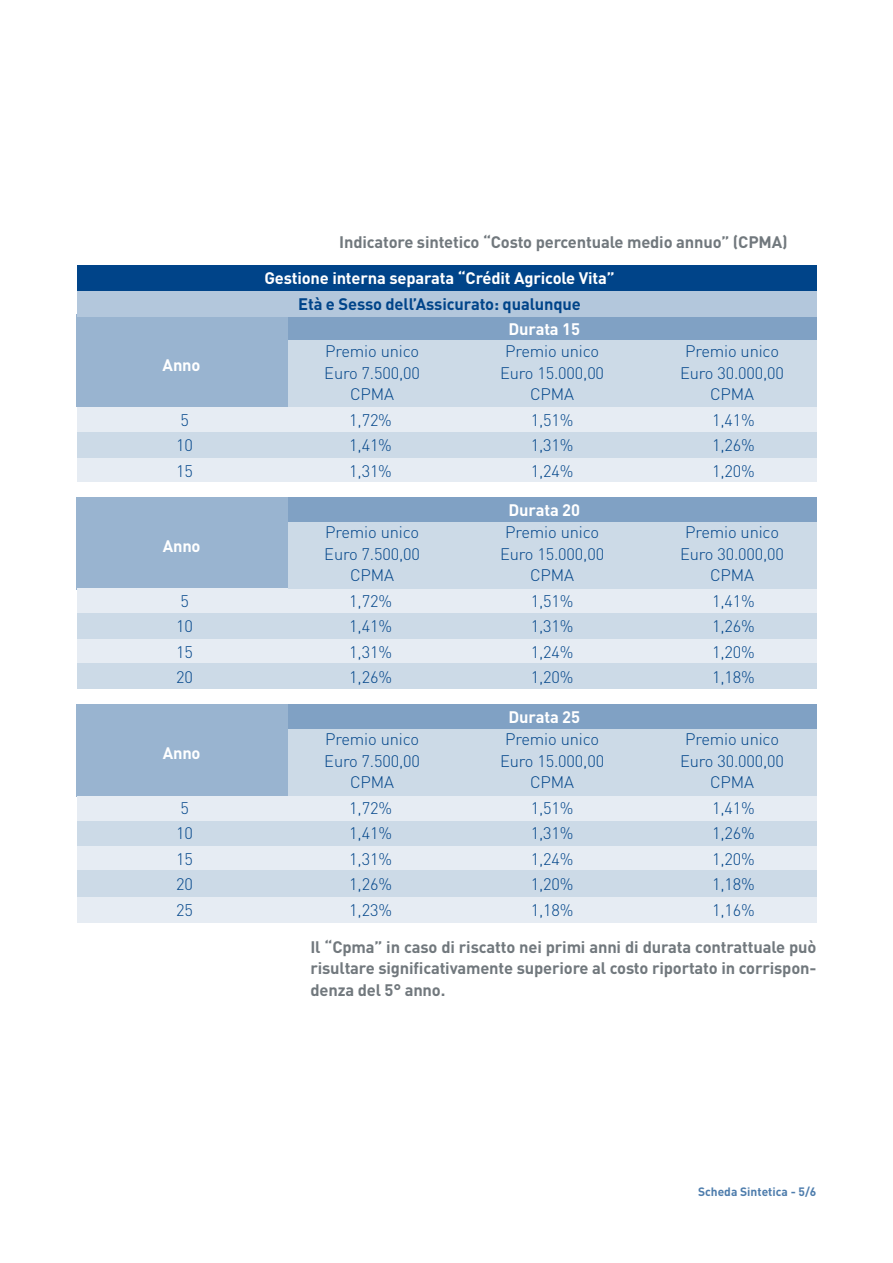
<style>
.page{position:relative;width:893px;height:1263px;background:#fff}
.page>*{position:absolute;margin:0;border:0;box-sizing:border-box;transform-origin:0 0}
.t1{font:300 16.5px "DIN";letter-spacing:-.01em;color:#004489}
.t2{font:700 16.5px/21.8px "DIN";letter-spacing:-.01em;color:#71787d;text-align:justify}
.t3{font:700 16.5px "DIN";letter-spacing:-.01em;color:#fff}
.t4{font:700 16.5px "DIN";letter-spacing:-.01em;color:#004489}
.t5{font:700 12px "DIN";color:#4d7cac}
</style>
<div class="page">
<div style="left:77px;top:704px;width:211px;height:93px;background:#99b4d0"></div>
<div style="left:77px;top:497px;width:211px;height:93px;background:#99b4d0"></div>
<div style="left:77px;top:315px;width:211px;height:92px;background:#99b4d0"></div>
<div style="left:77px;top:897px;width:739px;height:26px;background:#e6ecf3"></div>
<div style="left:77px;top:663px;width:739px;height:26px;background:#ccdae7"></div>
<div style="left:77px;top:458px;width:739px;height:24px;background:#e6ecf3"></div>
<div style="left:77px;top:432px;width:739px;height:25px;background:#ccdae7"></div>
<div style="left:77px;top:407px;width:739px;height:25px;background:#e6ecf3"></div>
<div style="left:288px;top:316px;width:528px;height:24px;background:#80a1c4"></div>
<div style="left:288px;top:340px;width:528px;height:67px;background:#ccdae7"></div>
<div style="left:77px;top:290px;width:739px;height:26px;background:#b3c7dc"></div>
<div style="left:77px;top:266px;width:739px;height:25px;background:#004489"></div>
<div style="left:77px;top:639px;width:739px;height:24px;background:#e6ecf3"></div>
<div style="left:77px;top:613px;width:739px;height:26px;background:#ccdae7"></div>
<div style="left:77px;top:588px;width:739px;height:25px;background:#e6ecf3"></div>
<div style="left:288px;top:497px;width:528px;height:25px;background:#80a1c4"></div>
<div style="left:288px;top:522px;width:528px;height:67px;background:#ccdae7"></div>
<div style="left:77px;top:870px;width:739px;height:26px;background:#ccdae7"></div>
<div style="left:77px;top:845px;width:739px;height:25px;background:#e6ecf3"></div>
<div style="left:77px;top:820px;width:739px;height:26px;background:#ccdae7"></div>
<div style="left:77px;top:796px;width:739px;height:25px;background:#e6ecf3"></div>
<div style="left:288px;top:704px;width:528px;height:25px;background:#80a1c4"></div>
<div style="left:288px;top:729px;width:528px;height:66px;background:#ccdae7"></div>
<p class="t3" style="left:163px;top:354px;width:39px">Anno</p>
<p class="t2" style="left:339px;top:230px;width:450px">Indicatore sintetico “Costo percentuale medio annuo” (CPMA)</p>
<p class="t3" style="left:264px;top:267px;width:352px">Gestione interna separata “Crédit Agricole Vita”</p>
<p class="t4" style="left:298px;top:293px;width:284px">Età e Sesso dell’Assicurato: qualunque</p>
<p class="t3" style="left:509px;top:318px;width:73px">Durata 15</p>
<p class="t1" style="left:325px;top:341px;width:95px">Premio unico</p>
<p class="t1" style="left:505px;top:341px;width:95px">Premio unico</p>
<p class="t1" style="left:685px;top:341px;width:95px">Premio unico</p>
<p class="t1" style="left:324px;top:362px;width:97px">Euro 7.500,00</p>
<p class="t1" style="left:500px;top:362px;width:105px">Euro 15.000,00</p>
<p class="t1" style="left:680px;top:362px;width:105px">Euro 30.000,00</p>
<p class="t1" style="left:350px;top:384px;width:45px">CPMA</p>
<p class="t1" style="left:530px;top:384px;width:45px">CPMA</p>
<p class="t1" style="left:710px;top:384px;width:45px">CPMA</p>
<p class="t1" style="left:180px;top:410px;width:10px">5</p>
<p class="t1" style="left:349px;top:410px;width:44px">1,72%</p>
<p class="t1" style="left:531px;top:410px;width:44px">1,51%</p>
<p class="t1" style="left:712px;top:410px;width:44px">1,41%</p>
<p class="t1" style="left:176px;top:435px;width:18px">10</p>
<p class="t1" style="left:349px;top:435px;width:44px">1,41%</p>
<p class="t1" style="left:531px;top:435px;width:44px">1,31%</p>
<p class="t1" style="left:712px;top:435px;width:44px">1,26%</p>
<p class="t1" style="left:176px;top:461px;width:18px">15</p>
<p class="t1" style="left:349px;top:461px;width:44px">1,31%</p>
<p class="t1" style="left:531px;top:461px;width:44px">1,24%</p>
<p class="t1" style="left:712px;top:461px;width:44px">1,20%</p>
<p class="t3" style="left:509px;top:499px;width:73px">Durata 20</p>
<p class="t1" style="left:325px;top:522px;width:95px">Premio unico</p>
<p class="t1" style="left:505px;top:522px;width:95px">Premio unico</p>
<p class="t1" style="left:685px;top:522px;width:95px">Premio unico</p>
<p class="t3" style="left:163px;top:535px;width:39px">Anno</p>
<p class="t1" style="left:324px;top:544px;width:97px">Euro 7.500,00</p>
<p class="t1" style="left:500px;top:544px;width:105px">Euro 15.000,00</p>
<p class="t1" style="left:680px;top:544px;width:105px">Euro 30.000,00</p>
<p class="t1" style="left:350px;top:565px;width:45px">CPMA</p>
<p class="t1" style="left:530px;top:565px;width:45px">CPMA</p>
<p class="t1" style="left:710px;top:565px;width:45px">CPMA</p>
<p class="t1" style="left:180px;top:591px;width:10px">5</p>
<p class="t1" style="left:349px;top:591px;width:44px">1,72%</p>
<p class="t1" style="left:531px;top:591px;width:44px">1,51%</p>
<p class="t1" style="left:712px;top:591px;width:44px">1,41%</p>
<p class="t1" style="left:176px;top:616px;width:18px">10</p>
<p class="t1" style="left:349px;top:616px;width:44px">1,41%</p>
<p class="t1" style="left:531px;top:616px;width:44px">1,31%</p>
<p class="t1" style="left:712px;top:616px;width:44px">1,26%</p>
<p class="t1" style="left:176px;top:642px;width:18px">15</p>
<p class="t1" style="left:349px;top:642px;width:44px">1,31%</p>
<p class="t1" style="left:531px;top:642px;width:44px">1,24%</p>
<p class="t1" style="left:712px;top:642px;width:44px">1,20%</p>
<p class="t1" style="left:176px;top:667px;width:18px">20</p>
<p class="t1" style="left:349px;top:667px;width:44px">1,26%</p>
<p class="t1" style="left:531px;top:667px;width:44px">1,20%</p>
<p class="t1" style="left:712px;top:667px;width:44px">1,18%</p>
<p class="t3" style="left:509px;top:706px;width:73px">Durata 25</p>
<p class="t1" style="left:325px;top:729px;width:95px">Premio unico</p>
<p class="t1" style="left:505px;top:729px;width:95px">Premio unico</p>
<p class="t1" style="left:685px;top:729px;width:95px">Premio unico</p>
<p class="t3" style="left:163px;top:742px;width:39px">Anno</p>
<p class="t1" style="left:324px;top:750px;width:97px">Euro 7.500,00</p>
<p class="t1" style="left:500px;top:750px;width:105px">Euro 15.000,00</p>
<p class="t1" style="left:680px;top:750px;width:105px">Euro 30.000,00</p>
<p class="t1" style="left:350px;top:772px;width:45px">CPMA</p>
<p class="t1" style="left:530px;top:772px;width:45px">CPMA</p>
<p class="t1" style="left:710px;top:772px;width:45px">CPMA</p>
<p class="t1" style="left:180px;top:798px;width:10px">5</p>
<p class="t1" style="left:349px;top:798px;width:44px">1,72%</p>
<p class="t1" style="left:531px;top:798px;width:44px">1,51%</p>
<p class="t1" style="left:712px;top:798px;width:44px">1,41%</p>
<p class="t1" style="left:176px;top:823px;width:18px">10</p>
<p class="t1" style="left:349px;top:823px;width:44px">1,41%</p>
<p class="t1" style="left:531px;top:823px;width:44px">1,31%</p>
<p class="t1" style="left:712px;top:823px;width:44px">1,26%</p>
<p class="t1" style="left:176px;top:849px;width:18px">15</p>
<p class="t1" style="left:349px;top:849px;width:44px">1,31%</p>
<p class="t1" style="left:531px;top:849px;width:44px">1,24%</p>
<p class="t1" style="left:712px;top:849px;width:44px">1,20%</p>
<p class="t1" style="left:176px;top:874px;width:18px">20</p>
<p class="t1" style="left:349px;top:874px;width:44px">1,26%</p>
<p class="t1" style="left:531px;top:874px;width:44px">1,20%</p>
<p class="t1" style="left:712px;top:874px;width:44px">1,18%</p>
<p class="t1" style="left:176px;top:900px;width:18px">25</p>
<p class="t1" style="left:349px;top:900px;width:44px">1,23%</p>
<p class="t1" style="left:531px;top:900px;width:44px">1,18%</p>
<p class="t1" style="left:712px;top:900px;width:44px">1,16%</p>
<p class="t2" style="left:310px;top:935px;width:508px">Il “Cpma” in caso di riscatto nei primi anni di durata contrattuale può risultare significativamente superiore al costo riportato in corrispon&shy;denza del 5° anno.</p>
<p class="t5" style="left:698px;top:1184px;width:120px">Scheda Sintetica - 5/6</p>
</div>
